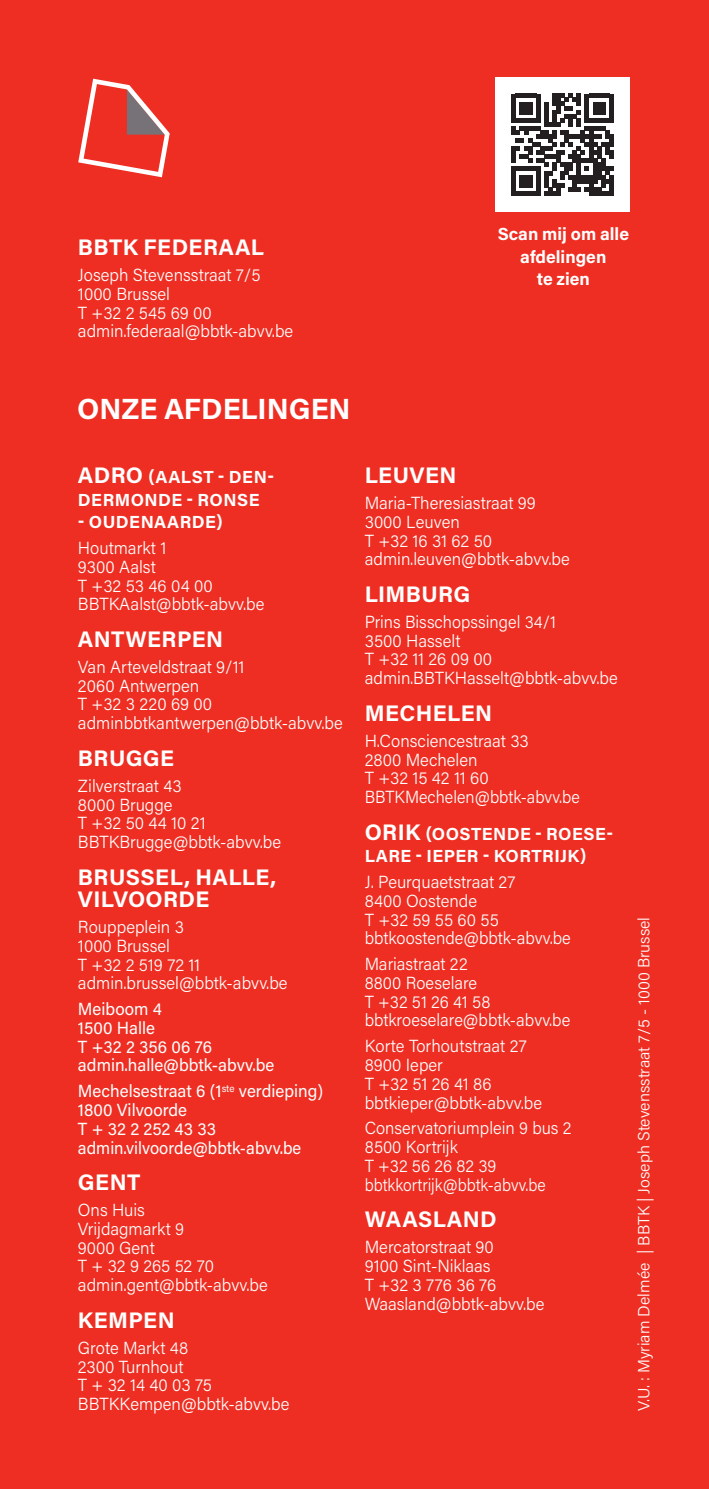
<style>
.page{position:relative;width:709px;height:1489px;background:#fff}
.page>*{position:absolute;margin:0;border:0;box-sizing:border-box;transform-origin:0 0}
.t1{font:700 29.25px "Acumin Pro";color:#fff}
.t2{font:700 22.5px/22.5px "Acumin Pro";letter-spacing:.015em;color:#fff}
.t3{font:300 17.5px/18.8px "Acumin Pro";color:#fff}
.t4{font:17.5px/18.8px "Acumin Pro";color:#fff}
.t5{font:300 17.5px/18.8px "Acumin Pro";color:#fff;scale:.96 1}
.t6{font:700 17.5px/22.5px "Acumin Pro";letter-spacing:.025em;color:#fff}
.t7{font:300 17.5px/18.8px "Acumin Pro";color:#fff;scale:.95 1}
.t8{font:700 17.5px/22.5px "Acumin Pro";color:#fff;text-align:center}
.t9{font:300 16.25px "Acumin Pro";color:#fff}
.s1{font-size:22.5px}
.s2{font-weight:300}
</style>
<div class="page">
<div style="left:0;top:0;width:709px;height:1488px;background:#ee2e22"></div>
<svg style="left:78px;top:79px;width:92px;height:98px"></svg>
<div style="left:495px;top:78px;width:134px;height:133px;background:#fff"></div>
<svg style="left:512px;top:94px;width:101px;height:101px"></svg>
<p class="t2" style="left:78px;top:235px;width:188px">BBTK FEDERAAL</p>
<p class="t3" style="left:78px;top:265px;width:217px">Joseph Stevensstraat 7/5<br>1000 Brussel<br>T +32 2 545 69 00 admin.federaal@bbtk-abvv.be</p>
<p class="t8" style="left:497px;top:222px;width:133px">Scan mij om alle afdelingen<br>te zien</p>
<p class="t1" style="left:77px;top:388px;width:275px">ONZE AFDELINGEN</p>
<p class="t6" style="left:78px;top:465px;width:198px"><span class="s1">ADRO</span> (AALST - DEN-<br>DERMONDE - RONSE</p>
<p class="t6" style="left:78px;top:508px;width:146px;line-height:25.8px">- OUDENAARDE)<br><span class="s2">Houtmarkt 1</span></p>
<p class="t3" style="left:78px;top:556px;width:188px">9300 Aalst<br>T +32 53 46 04 00<br>BBTKAalst@bbtk-abvv.be</p>
<p class="t2" style="left:78px;top:627px;width:147px">ANTWERPEN</p>
<p class="t3" style="left:78px;top:656px;width:266px">Van Arteveldstraat 9/11<br>2060 Antwerpen<br>T +32 3 220 69 00 adminbbtkantwerpen@bbtk-abvv.be</p>
<p class="t2" style="left:78px;top:745px;width:98px">BRUGGE</p>
<p class="t3" style="left:78px;top:775px;width:205px">Zilverstraat 43<br>8000 Brugge<br>T +32 50 44 10 21<br>BBTKBrugge@bbtk-abvv.be</p>
<p class="t2" style="left:78px;top:864px;width:200px">BRUSSEL, HALLE,<br>VILVOORDE</p>
<p class="t3" style="left:78px;top:916px;width:211px">Rouppeplein 3<br>1000 Brussel<br>T +32 2 519 72 11 admin.brussel@bbtk-abvv.be</p>
<p class="t4" style="left:78px;top:998px;width:198px">Meiboom 4<br>1500 Halle<br>T +32 2 356 06 76 admin.halle@bbtk-abvv.be</p>
<p class="t4" style="left:78px;top:1081px;width:247px">Mechelsestraat 6 (1<sup>ste</sup> verdieping)<br>1800 Vilvoorde<br>T + 32 2 252 43 33 admin.vilvoorde@bbtk-abvv.be</p>
<p class="t2" style="left:78px;top:1170px;width:64px">GENT</p>
<p class="t3" style="left:78px;top:1199px;width:191px">Ons Huis<br>Vrijdagmarkt 9<br>9000 Gent<br>T + 32 9 265 52 70 admin.gent@bbtk-abvv.be</p>
<p class="t2" style="left:78px;top:1307px;width:98px">KEMPEN</p>
<p class="t3" style="left:78px;top:1337px;width:213px">Grote Markt 48<br>2300 Turnhout<br>T + 32 14 40 03 75<br>BBTKKempen@bbtk-abvv.be</p>
<p class="t2" style="left:365px;top:463px;width:93px">LEUVEN</p>
<p class="t3" style="left:365px;top:493px;width:206px">Maria-Theresiastraat 99<br>3000 Leuven<br>T +32 16 31 62 50 admin.leuven@bbtk-abvv.be</p>
<p class="t2" style="left:365px;top:582px;width:107px">LIMBURG</p>
<p class="t7" style="left:365px;top:611px;width:268px">Prins Bisschopssingel 34/1<br>3500 Hasselt<br>T +32 11 26 09 00 admin.BBTKHasselt@bbtk-abvv.be</p>
<p class="t2" style="left:365px;top:700px;width:129px">MECHELEN</p>
<p class="t3" style="left:365px;top:730px;width:217px">H.Consciencestraat 33<br>2800 Mechelen<br>T +32 15 42 11 60<br>BBTKMechelen@bbtk-abvv.be</p>
<p class="t6" style="left:365px;top:821px;width:250px"><span class="s1">ORIK</span> (OOSTENDE - ROESE-<br>LARE - IEPER - KORTRIJK)</p>
<p class="t3" style="left:365px;top:871px;width:208px">J. Peurquaetstraat 27<br>8400 Oostende<br>T +32 59 55 60 55 bbtkoostende@bbtk-abvv.be</p>
<p class="t5" style="left:365px;top:954px;width:216px">Mariastraat 22<br>8800 Roeselare<br>T +32 51 26 41 58 bbtkroeselare@bbtk-abvv.be</p>
<p class="t3" style="left:365px;top:1036px;width:179px">Korte Torhoutstraat 27<br>8900 Ieper<br>T +32 51 26 41 86 bbtkieper@bbtk-abvv.be</p>
<p class="t5" style="left:365px;top:1118px;width:217px">Conservatoriumplein 9 bus 2<br>8500 Kortrijk<br>T +32 56 26 82 39 bbtkkortrijk@bbtk-abvv.be</p>
<p class="t2" style="left:365px;top:1207px;width:133px">WAASLAND</p>
<p class="t3" style="left:365px;top:1236px;width:181px">Mercatorstraat 90<br>9100 Sint-Niklaas<br>T +32 3 776 36 76<br>Waasland@bbtk-abvv.be</p>
<p class="t9" style="left:632px;top:1410px;width:495px;rotate:-90deg">V.U. : Myriam Delmée | BBTK | Joseph Stevensstraat 7/5 - 1000 Brussel</p>
</div>
